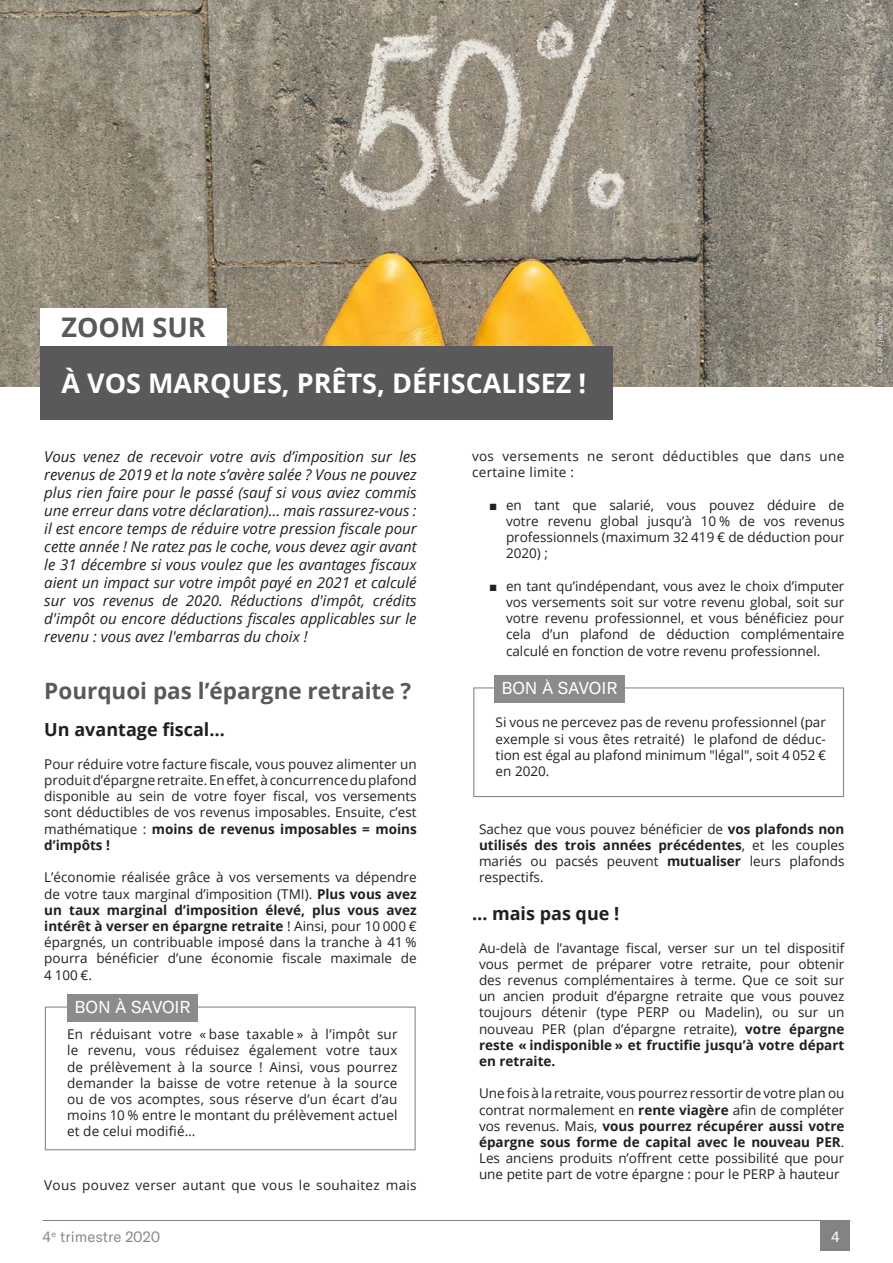
<style>
.page{position:relative;width:893px;height:1263px;background:#fff}
.page>*{position:absolute;margin:0;border:0;box-sizing:border-box;transform-origin:0 0}
.t1{font:700 27px "Open Sans";color:#fff}
.t2{font:700 27px "Open Sans";color:#59595b}
.t3{font:700 22.5px "Open Sans";color:#59595b}
.t4{font:700 18px "Open Sans";color:#231f20}
.t5{font:16.95px "GT America";letter-spacing:-.01em;color:#fff}
.t6{font:italic 15px/18px "Open Sans";color:#231f20;text-align:justify}
.t7{font:15px "GT America";color:#8c8a8b}
.t8{font:15px "GT America";color:#fff}
.t9{font:13.5px/16.2px "Open Sans";color:#231f20;text-align:justify}
.t10{font:13.5px/16.2px "Open Sans";letter-spacing:.025em;color:#231f20}
.t11{font:6.75px "Open Sans";color:#fff}
.s1{font-weight:700}
.s2{font-family:"Arial"}
</style>
<div class="page">
<div style="left:820px;top:1221px;width:30px;height:29px;background:#828384"></div>
<hr style="left:43px;top:1220px;width:807px;height:1px;background:#828384">
<img style="left:0;top:0;width:893px;height:386px">
<div style="left:40px;top:346px;width:572px;height:73px;background:#59595b"></div>
<div style="left:40px;top:308px;width:187px;height:38px;background:#fff"></div>
<div style="left:875px;top:311px;width:11px;height:64px;background:#231f20;opacity:.21"></div>
<div style="left:45px;top:1006px;width:371px;height:144px;border:1px solid #8c8b8a"></div>
<div style="left:68px;top:994px;width:130px;height:27px;background:#8c8b8a"></div>
<div style="left:473px;top:687px;width:371px;height:110px;border:1px solid #8c8b8a"></div>
<div style="left:494px;top:675px;width:131px;height:27px;background:#8c8b8a"></div>
<h1 class="t2" style="left:62px;top:308px;width:146px">ZOOM SUR</h1>
<h1 class="t1" style="left:62px;top:364px;width:526px">À VOS MARQUES, PRÊTS, DÉFISCALISEZ !</h1>
<p class="t6" style="left:44px;top:447px;width:374px">Vous venez de recevoir votre avis d’imposition sur les revenus de 2019 et la note s’avère salée ? Vous ne pouvez plus rien faire pour le passé (sauf si vous aviez commis une erreur dans votre déclaration)… mais rassurez-vous : il est encore temps de réduire votre pression fiscale pour cette année ! Ne ratez pas le coche, vous devez agir avant le 31 décembre si vous voulez que les avantages fiscaux aient un impact sur votre impôt payé en 2021 et calculé sur vos revenus de 2020. Réductions d'impôt, crédits d'impôt ou encore déductions fiscales applicables sur le revenu : vous avez l'embarras du choix !</p>
<h2 class="t3" style="left:44px;top:675px;width:368px">Pourquoi pas l’épargne retraite ?</h2>
<h3 class="t4" style="left:44px;top:717px;width:182px">Un avantage fiscal…</h3>
<p class="t9" style="left:44px;top:755px;width:374px">Pour réduire votre facture fiscale, vous pouvez alimenter un produit d’épargne retraite. En effet, à concurrence du plafond disponible au sein de votre foyer fiscal, vos versements sont déductibles de vos revenus imposables. Ensuite, c’est mathématique : <span class="s1">moins de revenus imposables = moins d’impôts !</span></p>
<p class="t9" style="left:44px;top:869px;width:374px">L’économie réalisée grâce à vos versements va dépendre de votre taux marginal d’imposition (TMI). <span class="s1">Plus vous avez un taux marginal d’imposition élevé, plus vous avez intérêt à verser en épargne retraite</span> ! Ainsi, pour 10 000 € épargnés, un contribuable imposé dans la tranche à 41 % pourra bénéficier d’une économie fiscale maximale de 4 100 €.</p>
<p class="t5" style="left:75px;top:997px;width:118px">BON À SAVOIR</p>
<p class="t9" style="left:67px;top:1026px;width:332px">En réduisant votre « base taxable » à l’impôt sur le revenu, vous réduisez également votre taux de prélèvement à la source ! Ainsi, vous pourrez demander la baisse de votre retenue à la source ou de vos acomptes, sous réserve d’un écart d’au moins 10 % entre le montant du prélèvement actuel et de celui modifié…</p>
<p class="t10" style="left:44px;top:1177px;width:374px">Vous pouvez verser autant que vous le souhaitez mais</p>
<p class="t10" style="left:472px;top:448px;width:374px">vos versements ne seront déductibles que dans une certaine limite :</p>
<p class="t9" style="left:506px;top:496px;width:340px;text-indent:-17px"><span class="s2">■</span> en tant que salarié, vous pouvez déduire de votre revenu global jusqu’à 10 % de vos revenus professionnels (maximum 32 419 € de déduction pour 2020) ;</p>
<p class="t9" style="left:506px;top:577px;width:340px;text-indent:-17px"><span class="s2">■</span> en tant qu’indépendant, vous avez le choix d’imputer vos versements soit sur votre revenu global, soit sur votre revenu professionnel, et vous bénéficiez pour cela d’un plafond de déduction complémentaire calculé en fonction de votre revenu professionnel.</p>
<p class="t5" style="left:501px;top:678px;width:118px">BON À SAVOIR</p>
<p class="t9" style="left:496px;top:714px;width:332px">Si vous ne percevez pas de revenu professionnel (par exemple si vous êtes retraité) le plafond de déduc&shy;tion est égal au plafond minimum "légal", soit 4 052 € en 2020.</p>
<p class="t9" style="left:479px;top:820px;width:367px">Sachez que vous pouvez bénéficier de <span class="s1">vos plafonds non utilisés des trois années précédentes</span>, et les couples mariés ou pacsés peuvent <span class="s1">mutualiser</span> leurs plafonds respectifs.</p>
<h3 class="t4" style="left:472px;top:901px;width:149px">… mais pas que !</h3>
<p class="t9" style="left:479px;top:939px;width:367px">Au-delà de l’avantage fiscal, verser sur un tel dispositif vous permet de préparer votre retraite, pour obtenir des revenus complémentaires à terme. Que ce soit sur un ancien produit d’épargne retraite que vous pouvez toujours détenir (type PERP ou Madelin), ou sur un nouveau PER (plan d’épargne retraite), <span class="s1">votre épargne reste « indisponible » et fructifie jusqu’à votre départ en retraite.</span></p>
<p class="t9" style="left:479px;top:1085px;width:367px">Une fois à la retraite, vous pourrez ressortir de votre plan ou contrat normalement en <span class="s1">rente viagère</span> afin de compléter vos revenus. Mais, <span class="s1">vous pourrez récupérer aussi votre épargne sous forme de capital avec le nouveau PER</span>.<br>Les anciens produits n’offrent cette possibilité que pour une petite part de votre épargne : pour le PERP à hauteur</p>
<p class="t7" style="left:43px;top:1228px;width:119px">4<sup>e</sup> trimestre 2020</p>
<p class="t8" style="left:831px;top:1227px;width:10px">4</p>
<p class="t11" style="left:875px;top:373px;width:62px;rotate:-90deg">© 123RF/ jes2ufoto</p>
</div>
